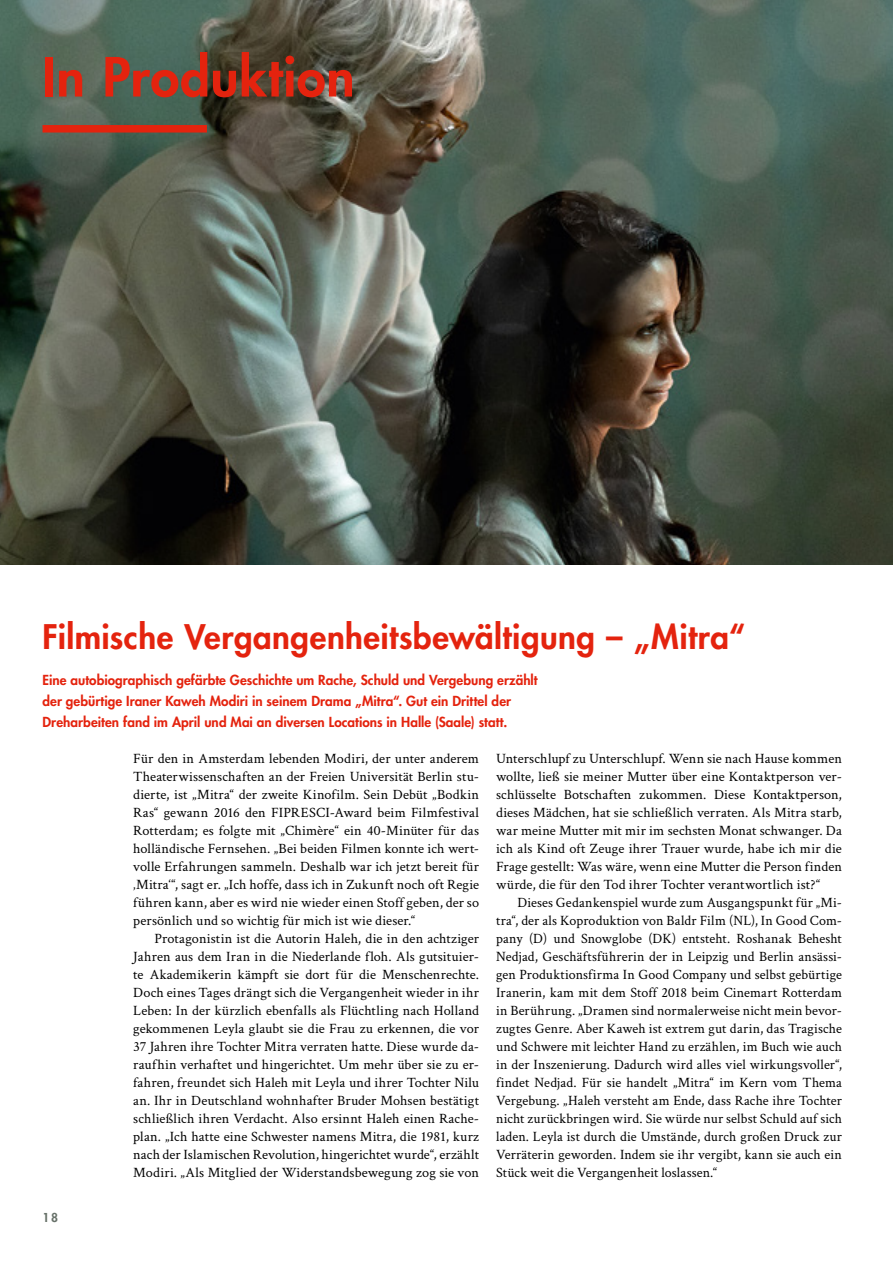
<style>
.page{position:relative;width:893px;height:1263px;background:#fff}
.page>*{position:absolute;margin:0;border:0;box-sizing:border-box;transform-origin:0 0}
.t1{font:800 52.5px "Futura Std";letter-spacing:.01em;color:#e4230e}
.t2{font:800 33px "Futura Std";letter-spacing:.015em;color:#e4230e}
.t3{font:14.25px/18px "Crimson Text";letter-spacing:.01em;color:#000;text-align:justify}
.t4{font:800 13.5px/21px "Futura Std";letter-spacing:.005em;color:#e4230e}
.t5{font:800 12px "Futura Std";color:#677169}
</style>
<div class="page">
<img style="left:0;top:0;width:893px;height:565px">
<div style="left:43px;top:125px;width:164px;height:8px;background:#e4230e"></div>
<h1 class="t1" style="left:43px;top:44px;width:314px">In Produktion</h1>
<h2 class="t2" style="left:43px;top:616px;width:704px">Filmische Vergangenheitsbewältigung – „Mitra“</h2>
<p class="t4" style="left:43px;top:669px;width:497px">Eine autobiographisch gefärbte Geschichte um Rache, Schuld und Vergebung erzählt der gebürtige Iraner Kaweh Modiri in seinem Drama „Mitra“. Gut ein Drittel der<br>Dreharbeiten fand im April und Mai an diversen Locations in Halle (Saale) statt.</p>
<p class="t5" style="left:43px;top:1210px;width:17px">18</p>
<p class="t3" style="left:133px;top:748px;width:347px">Für den in Amsterdam lebenden Modiri, der unter anderem Theaterwissenschaften an der Freien Universität Berlin stu&shy;dierte, ist „Mitra“ der zweite Kinofilm. Sein Debüt „Bodkin Ras“ gewann 2016 den FIPRESCI-Award beim Filmfestival Rotterdam; es folgte mit „Chimère“ ein 40-Minüter für das holländische Fernsehen. „Bei beiden Filmen konnte ich wert&shy;volle Erfahrungen sammeln. Deshalb war ich jetzt bereit für ‚Mitra‘“, sagt er. „Ich hoffe, dass ich in Zukunft noch oft Regie führen kann, aber es wird nie wieder einen Stoff geben, der so persönlich und so wichtig für mich ist wie dieser.“</p>
<p class="t3" style="left:133px;top:928px;width:347px;text-indent:21px">Protagonistin ist die Autorin Haleh, die in den achtziger Jahren aus dem Iran in die Niederlande floh. Als gutsituier&shy;te Akademikerin kämpft sie dort für die Menschenrechte.<br>Doch eines Tages drängt sich die Vergangenheit wieder in ihr Leben: In der kürzlich ebenfalls als Flüchtling nach Holland gekommenen Leyla glaubt sie die Frau zu erkennen, die vor 37 Jahren ihre Tochter Mitra verraten hatte. Diese wurde da&shy;raufhin verhaftet und hingerichtet. Um mehr über sie zu er&shy;fahren, freundet sich Haleh mit Leyla und ihrer Tochter Nilu an. Ihr in Deutschland wohnhafter Bruder Mohsen bestätigt schließlich ihren Verdacht. Also ersinnt Haleh einen Rache&shy;plan. „Ich hatte eine Schwester namens Mitra, die 1981, kurz nach der Islamischen Revolution, hingerichtet wurde“, erzählt Modiri. „Als Mitglied der Widerstandsbewegung zog sie von</p>
<p class="t3" style="left:496px;top:748px;width:347px">Unterschlupf zu Unterschlupf. Wenn sie nach Hause kommen wollte, ließ sie meiner Mutter über eine Kontaktperson ver&shy;schlüsselte Botschaften zukommen. Diese Kontaktperson, dieses Mädchen, hat sie schließlich verraten. Als Mitra starb, war meine Mutter mit mir im sechsten Monat schwanger. Da ich als Kind oft Zeuge ihrer Trauer wurde, habe ich mir die Frage gestellt: Was wäre, wenn eine Mutter die Person finden würde, die für den Tod ihrer Tochter verantwortlich ist?“</p>
<p class="t3" style="left:496px;top:892px;width:347px;text-indent:21px">Dieses Gedankenspiel wurde zum Ausgangspunkt für „Mi&shy;tra“, der als Koproduktion von Baldr Film (NL), In Good Com&shy;pany (D) und Snowglobe (DK) entsteht. Roshanak Behesht Nedjad, Geschäftsführerin der in Leipzig und Berlin ansässi&shy;gen Produktionsfirma In Good Company und selbst gebürtige Iranerin, kam mit dem Stoff 2018 beim Cinemart Rotterdam in Berührung. „Dramen sind normalerweise nicht mein bevor&shy;zugtes Genre. Aber Kaweh ist extrem gut darin, das Tragische und Schwere mit leichter Hand zu erzählen, im Buch wie auch in der Inszenierung. Dadurch wird alles viel wirkungsvoller“, findet Nedjad. Für sie handelt „Mitra“ im Kern vom Thema Vergebung. „Haleh versteht am Ende, dass Rache ihre Tochter nicht zurückbringen wird. Sie würde nur selbst Schuld auf sich laden. Leyla ist durch die Umstände, durch großen Druck zur Verräterin geworden. Indem sie ihr vergibt, kann sie auch ein Stück weit die Vergangenheit loslassen.“</p>
</div>
